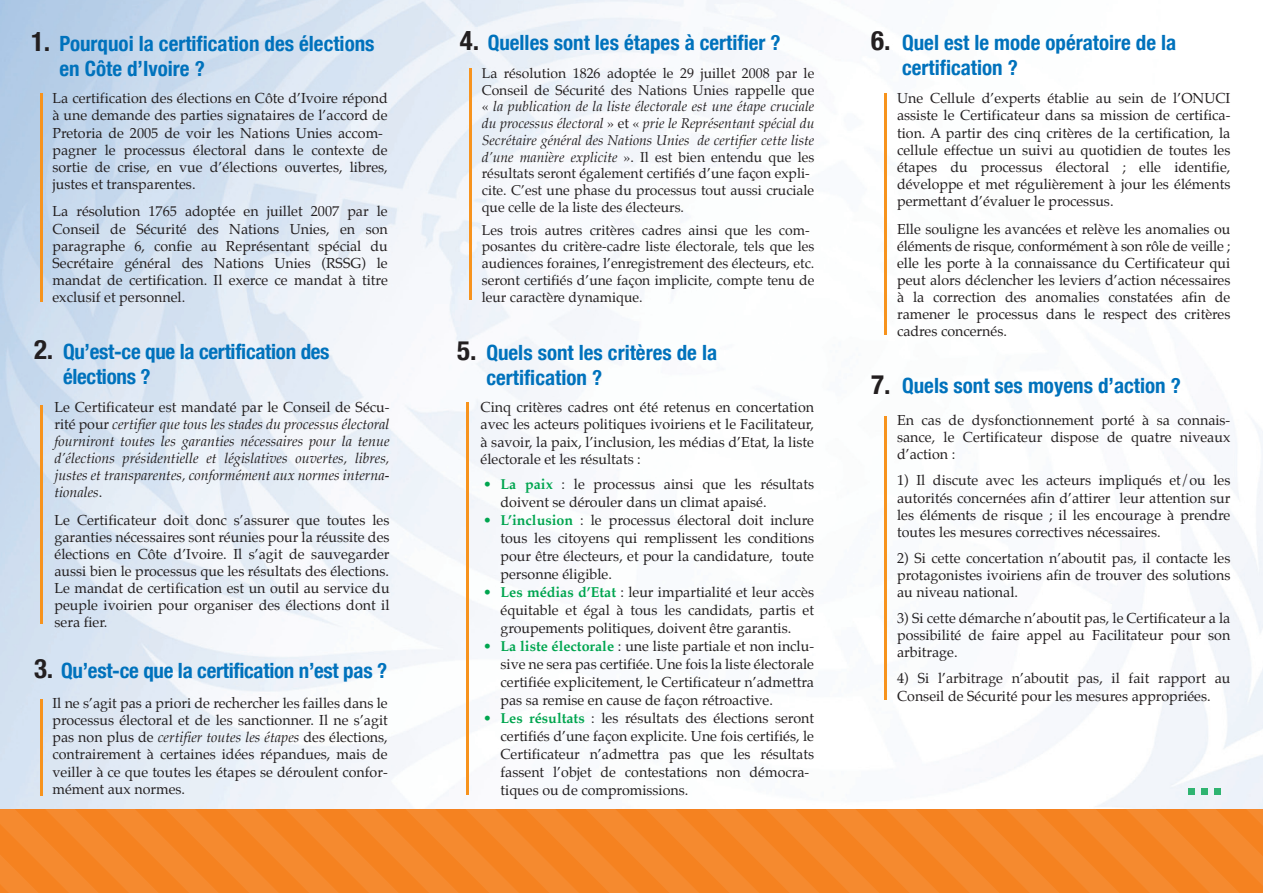
<style>
.page{position:relative;width:1263px;height:893px;background:#fff}
.page>*{position:absolute;margin:0;border:0;box-sizing:border-box;transform-origin:0 0}
.t1{font:700 condensed 21px/25.2px "Helvetica Neue";color:#0072bc}
.t2{font:14.25px/17.1px "Palatino";color:#231f20;text-align:justify}
.t3{font:italic 14.25px/17.1px "Palatino";color:#231f20;text-align:justify}
.t4{font:14.25px "Palatino";color:#00a54f}
.t5{font:13.95px/16.8px "Palatino";color:#231f20}
.s1{font-size:27px;color:#231f20}
.s2{font-style:normal}
.s3{font-style:italic}
.s4{font-weight:700;color:#00a54f}
</style>
<div class="page">
<img style="left:0;top:0;width:1263px;height:810px">
<svg style="left:0;top:810px;width:1263px;height:83px;background:#f58527"></svg>
<hr style="left:469px;top:68px;width:2px;height:232px;background:#f7931d">
<hr style="left:40px;top:93px;width:2px;height:209px;background:#f7931d">
<hr style="left:40px;top:699px;width:2px;height:96px;background:#f7931d">
<hr style="left:40px;top:405px;width:2px;height:219px;background:#f7931d">
<hr style="left:884px;top:93px;width:2px;height:242px;background:#f7931d">
<hr style="left:884px;top:416px;width:2px;height:283px;background:#f7931d">
<div style="left:1188px;top:788px;width:7px;height:6px;background:#2fb471"></div>
<div style="left:1201px;top:788px;width:7px;height:6px;background:#2fb471"></div>
<div style="left:1214px;top:788px;width:7px;height:6px;background:#30b471"></div>
<hr style="left:466px;top:402px;width:2px;height:393px;background:#f7931d">
<p class="t1" style="left:60px;top:30px;width:317px;text-indent:-29px"><span class="s1">1.</span> Pourquoi la certification des élections en Côte d’Ivoire ?</p>
<p class="t2" style="left:52px;top:90px;width:337px;text-align:left">La certification des élections en Côte d’Ivoire répond à une demande des parties signataires de l’accord de Pretoria de 2005 de voir les Nations Unies accom&shy;pagner le processus électoral dans le contexte de sortie de crise, en vue d’élections ouvertes, libres, justes et transparentes.</p>
<p class="t2" style="left:52px;top:203px;width:337px">La résolution 1765 adoptée en juillet 2007 par le Conseil de Sécurité des Nations Unies, en son paragraphe 6, confie au Représentant spécial du Secrétaire général des Nations Unies (RSSG) le mandat de certification. Il exerce ce mandat à titre exclusif et personnel.</p>
<p class="t1" style="left:63px;top:339px;width:268px;text-indent:-29px"><span class="s1">2.</span> Qu’est-ce que la certification des élections ?</p>
<p class="t3" style="left:55px;top:398px;width:337px"><span class="s2">Le Certificateur est mandaté par le Conseil de Sécu&shy;rité pour</span> certifier que tous les stades du processus électoral fourniront toutes les garanties nécessaires pour la tenue d’élections présidentielle et législatives ouvertes, libres, justes et transparentes, conformément aux normes interna&shy;tionales<span class="s2">.</span></p>
<p class="t2" style="left:55px;top:511px;width:337px">Le Certificateur doit donc s’assurer que toutes les garanties nécessaires sont réunies pour la réussite des élections en Côte d’Ivoire. Il s’agit de sauvegarder aussi bien le processus que les résultats des élections.<br>Le mandat de certification est un outil au service du peuple ivoirien pour organiser des élections dont il sera fier.</p>
<p class="t1" style="left:34px;top:658px;width:355px"><span class="s1">3.</span> Qu’est-ce que la certification n’est pas ?</p>
<p class="t2" style="left:52px;top:695px;width:337px">Il ne s’agit pas a priori de rechercher les failles dans le processus électoral et de les sanctionner. Il ne s’agit pas non plus de <span class="s3">certifier toutes les étapes</span> des élections, contrairement à certaines idées répandues, mais de veiller à ce que toutes les étapes se déroulent confor&shy;mément aux normes.</p>
<p class="t1" style="left:460px;top:30px;width:322px"><span class="s1">4.</span> Quelles sont les étapes à certifier ?</p>
<p class="t5" style="left:482px;top:65px;width:334px">La résolution 1826 adoptée le 29 juillet 2008 par le Conseil de Sécurité des Nations Unies rappelle que « <span class="s3">la publication de la liste électorale est une étape cruciale du processus électoral</span> » et « <span class="s3">prie le Représentant spécial du Secrétaire général des Nations Unies de certifier cette liste d’une manière explicite</span> ». Il est bien entendu que les résultats seront également certifiés d’une façon expli&shy;cite. C’est une phase du processus tout aussi cruciale que celle de la liste des électeurs.</p>
<p class="t5" style="left:482px;top:221px;width:334px">Les trois autres critères cadres ainsi que les com&shy;posantes du critère-cadre liste électorale, tels que les audiences foraines, l’enregistrement des électeurs, etc. seront certifiés d’une façon implicite, compte tenu de leur caractère dynamique.</p>
<p class="t1" style="left:486px;top:339px;width:232px;text-indent:-29px"><span class="s1">5.</span> Quels sont les critères de la certification ?</p>
<p class="t2" style="left:481px;top:399px;width:335px">Cinq critères cadres ont été retenus en concertation avec les acteurs politiques ivoiriens et le Facilitateur, à savoir, la paix, l’inclusion, les médias d’Etat, la liste électorale et les résultats :</p>
<p class="t2" style="left:500px;top:475px;width:315px;line-height:18px;text-align:left"><span class="s4">La paix</span> : le processus ainsi que les résultats doivent se dérouler dans un climat apaisé.<br><span class="s4">L’inclusion</span> : le processus électoral doit inclure tous les citoyens qui remplissent les conditions pour être électeurs, et pour la candidature, toute personne éligible.<br><span class="s4">Les médias d’Etat</span> : leur impartialité et leur accès équitable et égal à tous les candidats, partis et groupements politiques, doivent être garantis.<br><span class="s4">La liste électorale</span> : une liste partiale et non inclu&shy;sive ne sera pas certifiée. Une fois la liste électorale certifiée explicitement, le Certificateur n’admettra pas sa remise en cause de façon rétroactive.<br><span class="s4">Les résultats</span> : les résultats des élections seront certifiés d’une façon explicite. Une fois certifiés, le Certificateur n’admettra pas que les résultats fassent l’objet de contestations non démocra&shy;tiques ou de compromissions.</p>
<p class="t4" style="left:483px;top:473px;width:10px">•</p>
<p class="t4" style="left:483px;top:509px;width:10px">•</p>
<p class="t4" style="left:483px;top:581px;width:10px">•</p>
<p class="t4" style="left:483px;top:635px;width:10px">•</p>
<p class="t4" style="left:483px;top:707px;width:10px">•</p>
<p class="t1" style="left:902px;top:30px;width:276px;text-indent:-31px"><span class="s1">6.</span> Quel est le mode opératoire de la certification ?</p>
<p class="t2" style="left:897px;top:90px;width:335px">Une Cellule d’experts établie au sein de l’ONUCI assiste le Certificateur dans sa mission de certifica&shy;tion. A partir des cinq critères de la certification, la cellule effectue un suivi au quotidien de toutes les étapes du processus électoral ; elle identifie, développe et met régulièrement à jour les éléments permettant d’évaluer le processus.</p>
<p class="t2" style="left:897px;top:220px;width:335px">Elle souligne les avancées et relève les anomalies ou éléments de risque, conformément à son rôle de veille ; elle les porte à la connaissance du Certificateur qui peut alors déclencher les leviers d’action nécessaires à la correction des anomalies constatées afin de ramener le processus dans le respect des critères cadres concernés.</p>
<p class="t1" style="left:871px;top:372px;width:311px"><span class="s1">7.</span> Quels sont ses moyens d’action ?</p>
<p class="t2" style="left:897px;top:412px;width:335px">En cas de dysfonctionnement porté à sa connais&shy;sance, le Certificateur dispose de quatre niveaux d’action :</p>
<p class="t2" style="left:897px;top:472px;width:335px">1) Il discute avec les acteurs impliqués et/ou les autorités concernées afin d’attirer leur attention sur les éléments de risque ; il les encourage à prendre toutes les mesures correctives nécessaires.</p>
<p class="t2" style="left:897px;top:549px;width:335px">2) Si cette concertation n’aboutit pas, il contacte les protagonistes ivoiriens afin de trouver des solutions au niveau national.</p>
<p class="t2" style="left:897px;top:610px;width:335px">3) Si cette démarche n’aboutit pas, le Certificateur a la possibilité de faire appel au Facilitateur pour son arbitrage.</p>
<p class="t2" style="left:897px;top:670px;width:335px">4) Si l’arbitrage n’aboutit pas, il fait rapport au<br>Conseil de Sécurité pour les mesures appropriées.</p>
</div>
